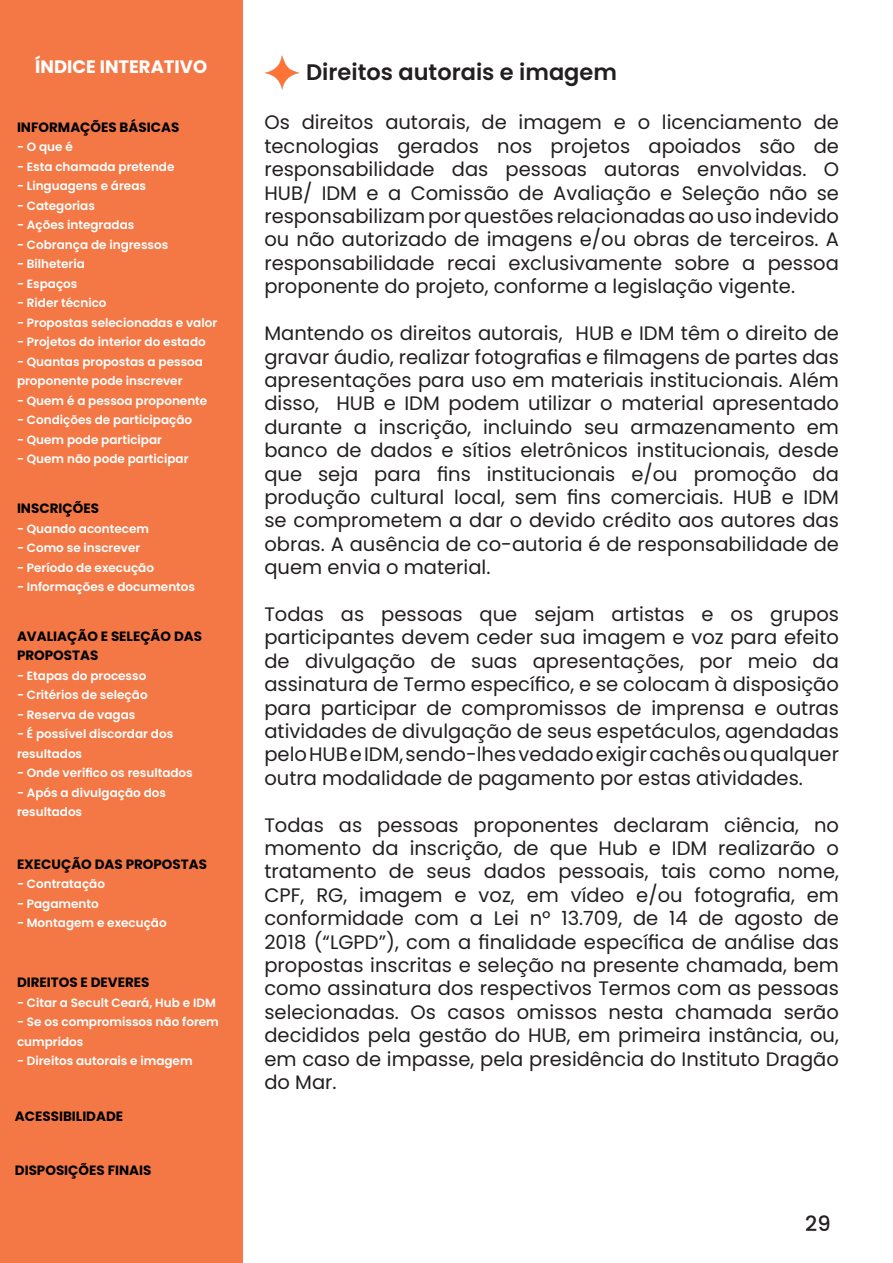
<style>
.page{position:relative;width:893px;height:1263px;background:#fff}
.page>*{position:absolute;margin:0;border:0;box-sizing:border-box;transform-origin:0 0}
.t1{font:600 22.5px "Poppins";color:#231f20}
.t2{font:500 21px "Poppins";color:#231f20}
.t3{font:19.5px/23.4px "Poppins";color:#231f20;text-align:justify}
.t4{font:700 18px "Poppins";color:#fff}
.t5{font:700 13.5px/19.5px "Poppins";color:#000001}
.t6{font:600 12px/19.5px "Poppins";color:#fff}
</style>
<div class="page">
<img style="left:264px;top:55px;width:36px;height:35px">
<div style="left:0;top:0;width:242px;height:1263px;background:#f47846"></div>
<p class="t4" style="left:35px;top:56px;width:173px">ÍNDICE INTERATIVO</p>
<p class="t5" style="left:17px;top:117px;width:164px">INFORMAÇÕES BÁSICAS</p>
<p class="t6" style="left:17px;top:137px;width:57px">- O que é</p>
<p class="t6" style="left:17px;top:157px;width:159px">- Esta chamada pretende</p>
<p class="t6" style="left:17px;top:176px;width:131px">- Linguagens e áreas</p>
<p class="t6" style="left:17px;top:196px;width:79px">- Categorias</p>
<p class="t6" style="left:17px;top:215px;width:119px">- Ações integradas</p>
<p class="t6" style="left:17px;top:235px;width:153px">- Cobrança de ingressos</p>
<p class="t6" style="left:17px;top:254px;width:69px">- Bilheteria</p>
<p class="t6" style="left:17px;top:274px;width:62px">- Espaços</p>
<p class="t6" style="left:17px;top:293px;width:91px">- Rider técnico</p>
<p class="t6" style="left:17px;top:313px;width:202px">- Propostas selecionadas e valor</p>
<p class="t6" style="left:17px;top:332px;width:190px">- Projetos do interior do estado</p>
<p class="t6" style="left:17px;top:352px;width:188px">- Quantas propostas a pessoa proponente pode inscrever</p>
<p class="t6" style="left:17px;top:391px;width:192px">- Quem é a pessoa proponente</p>
<p class="t6" style="left:17px;top:410px;width:177px">- Condições de participação</p>
<p class="t6" style="left:17px;top:430px;width:147px">- Quem pode participar</p>
<p class="t6" style="left:17px;top:449px;width:173px">- Quem não pode participar</p>
<p class="t5" style="left:17px;top:499px;width:84px">INSCRIÇÕES</p>
<p class="t6" style="left:17px;top:519px;width:134px">- Quando acontecem</p>
<p class="t6" style="left:17px;top:538px;width:125px">- Como se inscrever</p>
<p class="t6" style="left:17px;top:558px;width:139px">- Período de execução</p>
<p class="t6" style="left:17px;top:577px;width:180px">- Informações e documentos</p>
<p class="t5" style="left:17px;top:626px;width:187px">AVALIAÇÃO E SELEÇÃO DAS<br>PROPOSTAS</p>
<p class="t6" style="left:17px;top:666px;width:131px">- Etapas do processo</p>
<p class="t6" style="left:17px;top:685px;width:132px">- Critérios de seleção</p>
<p class="t6" style="left:17px;top:705px;width:120px">- Reserva de vagas</p>
<p class="t6" style="left:17px;top:724px;width:158px">- É possível discordar dos resultados</p>
<p class="t6" style="left:17px;top:763px;width:177px">- Onde verifico os resultados</p>
<p class="t6" style="left:17px;top:783px;width:151px">- Após a divulgação dos resultados</p>
<p class="t5" style="left:17px;top:854px;width:192px">EXECUÇÃO DAS PROPOSTAS</p>
<p class="t6" style="left:17px;top:874px;width:90px">- Contratação</p>
<p class="t6" style="left:17px;top:894px;width:83px">- Pagamento</p>
<p class="t6" style="left:17px;top:913px;width:151px">- Montagem e execução</p>
<p class="t5" style="left:17px;top:973px;width:134px">DIREITOS E DEVERES</p>
<p class="t6" style="left:17px;top:993px;width:200px">- Citar a Secult Ceará, Hub e IDM</p>
<p class="t6" style="left:17px;top:1012px;width:203px">- Se os compromissos não forem cumpridos</p>
<p class="t6" style="left:17px;top:1051px;width:177px">- Direitos autorais e imagem</p>
<p class="t5" style="left:15px;top:1107px;width:110px">ACESSIBILIDADE</p>
<p class="t5" style="left:15px;top:1160px;width:138px">DISPOSIÇÕES FINAIS</p>
<p class="t1" style="left:306px;top:59px;width:312px">Direitos autorais e imagem</p>
<p class="t3" style="left:264px;top:111px;width:576px">Os direitos autorais, de imagem e o licenciamento de tecnologias gerados nos projetos apoiados são de responsabilidade das pessoas autoras envolvidas. O HUB/ IDM e a Comissão de Avaliação e Seleção não se responsabilizam por questões relacionadas ao uso indevido ou não autorizado de imagens e/ou obras de terceiros. A responsabilidade recai exclusivamente sobre a pessoa proponente do projeto, conforme a legislação vigente.</p>
<p class="t3" style="left:264px;top:322px;width:576px">Mantendo os direitos autorais, HUB e IDM têm o direito de gravar áudio, realizar fotografias e filmagens de partes das apresentações para uso em materiais institucionais. Além disso, HUB e IDM podem utilizar o material apresentado durante a inscrição, incluindo seu armazenamento em banco de dados e sítios eletrônicos institucionais, desde que seja para fins institucionais e/ou promoção da produção cultural local, sem fins comerciais. HUB e IDM se comprometem a dar o devido crédito aos autores das obras. A ausência de co-autoria é de responsabilidade de quem envia o material.</p>
<p class="t3" style="left:264px;top:602px;width:576px">Todas as pessoas que sejam artistas e os grupos participantes devem ceder sua imagem e voz para efeito de divulgação de suas apresentações, por meio da assinatura de Termo específico, e se colocam à disposição para participar de compromissos de imprensa e outras atividades de divulgação de seus espetáculos, agendadas pelo HUB e IDM, sendo-lhes vedado exigir cachês ou qualquer outra modalidade de pagamento por estas atividades.</p>
<p class="t3" style="left:264px;top:813px;width:576px">Todas as pessoas proponentes declaram ciência, no momento da inscrição, de que Hub e IDM realizarão o tratamento de seus dados pessoais, tais como nome, CPF, RG, imagem e voz, em vídeo e/ou fotografia, em conformidade com a Lei nº 13.709, de 14 de agosto de 2018 (“LGPD”), com a finalidade específica de análise das propostas inscritas e seleção na presente chamada, bem como assinatura dos respectivos Termos com as pessoas selecionadas. Os casos omissos nesta chamada serão decididos pela gestão do HUB, em primeira instância, ou, em caso de impasse, pela presidência do Instituto Dragão do Mar.</p>
<p class="t2" style="left:805px;top:1211px;width:27px">29</p>
</div>
